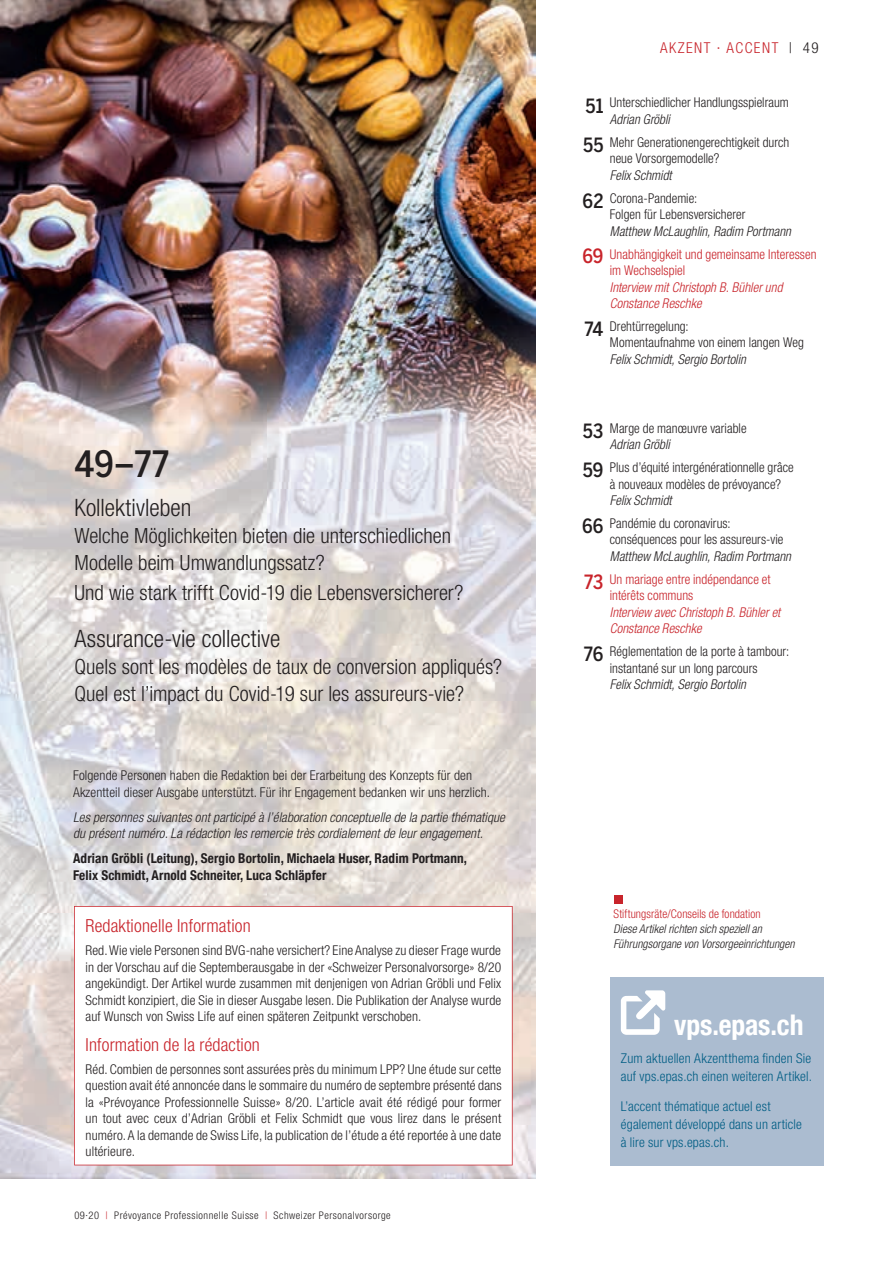
<style>
.page{position:relative;width:893px;height:1263px;background:#fff}
.page>*{position:absolute;margin:0;border:0;box-sizing:border-box;transform-origin:0 0}
.t1{font:500 36px "Benton Sans Cond";color:#231f20}
.t2{font:700 condensed 28.5px "Helvetica Neue LT Com";letter-spacing:-.005em;color:#fff}
.t3{font:300 condensed 24px "Helvetica Neue LT Com";letter-spacing:.005em;color:#231f20}
.t4{font:300 condensed 21px/27px "Helvetica Neue LT Com";color:#231f20}
.t5{font:500 19.5px/38.4px "Benton Sans Cond";letter-spacing:.01em;color:#231f20}
.t6{font:500 19.5px "Benton Sans Cond";color:#c8242b}
.t7{font:300 condensed 18px "Helvetica Neue LT Com";letter-spacing:.01em;color:#c8242b}
.t8{font:300 condensed 15px "Helvetica Neue LT Com";letter-spacing:.1em;color:#c8242b}
.t9{font:300 condensed 13.5px/16.5px "Helvetica Neue LT Com";letter-spacing:.005em;color:#231f20}
.t10{font:italic 300 condensed 13.5px/16.5px "Helvetica Neue LT Com";letter-spacing:.005em;color:#231f20}
.t11{font:300 condensed 13.5px/18px "Helvetica Neue LT Com";letter-spacing:.015em;color:#005d84}
.t12{font:700 condensed 13.5px/16.5px "Helvetica Neue LT Com";letter-spacing:.01em;color:#231f20}
.t13{font:italic 300 condensed 13.5px/16.5px "Helvetica Neue LT Com";color:#c8242b}
.t14{font:300 condensed 13.5px/16.5px "Helvetica Neue LT Com";letter-spacing:.005em;color:#c8242b}
.t15{font:italic 300 condensed 12px/15px "Helvetica Neue LT Com";letter-spacing:.005em;color:#231f20}
.t16{font:300 condensed 12px "Helvetica Neue LT Com";letter-spacing:.01em;color:#c8242b}
.t17{font:300 condensed 10.5px "Helvetica Neue LT Com";letter-spacing:.05em;color:#231f20}
.s1{color:#c8242b}
.s2{color:#231f20}
</style>
<div class="page">
<img style="left:0;top:0;width:536px;height:278px">
<img style="left:0;top:278px;width:536px;height:900px">
<div style="left:614px;top:895px;width:8px;height:9px;background:#c8242b"></div>
<div style="left:610px;top:977px;width:213px;height:188px;background:#abbcd0"></div>
<svg style="left:621px;top:990px;width:44px;height:45px"></svg>
<svg style="left:74px;top:906px;width:439px;height:259px"></svg>
<h1 class="t1" style="left:74px;top:443px;width:96px">49–77</h1>
<h3 class="t3" style="left:74px;top:493px;width:118px">Kollektivleben</h3>
<h3 class="t4" style="left:74px;top:522px;width:378px">Welche Möglichkeiten bieten die unterschiedlichen<br>Modelle beim Umwandlungssatz?</h3>
<h3 class="t4" style="left:74px;top:579px;width:391px">Und wie stark trifft Covid-19 die Lebensversicherer?</h3>
<h3 class="t3" style="left:74px;top:624px;width:207px">Assurance-vie collective</h3>
<h3 class="t4" style="left:74px;top:653px;width:429px">Quels sont les modèles de taux de conversion appliqués?<br>Quel est l’impact du Covid-19 sur les assureurs-vie?</h3>
<p class="t9" style="left:73px;top:767px;width:418px">Folgende Personen haben die Redaktion bei der Erarbeitung des Konzepts für den<br>Akzentteil dieser Ausgabe unterstützt. Für ihr Engagement bedanken wir uns herzlich.</p>
<p class="t10" style="left:73px;top:808px;width:433px">Les personnes suivantes ont participé à l’élaboration conceptuelle de la partie théma tique du présent numéro. La rédaction les remercie très cordialement de leur engagement.</p>
<p class="t12" style="left:73px;top:850px;width:395px">Adrian Gröbli (Leitung), Sergio Bortolin, Michaela Huser, Radim Portmann,<br>Felix Schmidt, Arnold Schneiter, Luca Schläpfer</p>
<h3 class="t7" style="left:86px;top:916px;width:167px">Redaktionelle Information</h3>
<p class="t9" style="left:86px;top:942px;width:417px;text-align:justify">Red. Wie viele Personen sind BVG-nahe versichert? Eine Analyse zu dieser Frage wurde in der Vorschau auf die Septemberausgabe in der «Schweizer Personalvorsorge» 8/20 angekündigt. Der Artikel wurde zusammen mit denjenigen von Adrian Gröbli und Felix Schmidt konzipiert, die Sie in dieser Ausgabe lesen. Die Publikation der Analyse wurde auf Wunsch von Swiss Life auf einen späteren Zeitpunkt verschoben.</p>
<h3 class="t7" style="left:86px;top:1034px;width:176px">Information de la rédaction</h3>
<p class="t9" style="left:86px;top:1060px;width:417px;text-align:justify">Réd. Combien de personnes sont assurées près du minimum LPP? Une étude sur cette question avait été annoncée dans le sommaire du numéro de septembre présenté dans la «Prévoyance Professionnelle Suisse» 8/20. L’article avait été rédigé pour former un tout avec ceux d’Adrian Gröbli et Felix Schmidt que vous lirez dans le présent numéro. A la demande de Swiss Life, la publication de l’étude a été reportée à une date ultérieure.</p>
<p class="t17" style="left:74px;top:1210px;width:318px">09·20 <span class="s1">|</span> Prévoyance Professionnelle Suisse <span class="s1">|</span> Schweizer Personalvorsorge</p>
<p class="t8" style="left:660px;top:39px;width:160px">AKZENT · ACCENT <span class="s2">| 49</span></p>
<p class="t9" style="left:610px;top:94px;width:180px">Unterschiedlicher Handlungsspielraum</p>
<p class="t10" style="left:610px;top:111px;width:62px">Adrian Gröbli</p>
<p class="t9" style="left:610px;top:134px;width:181px">Mehr Generationengerechtigkeit durch neue Vorsorgemodelle?</p>
<p class="t10" style="left:610px;top:167px;width:63px">Felix Schmidt</p>
<p class="t9" style="left:610px;top:190px;width:137px">Corona-Pandemie:<br>Folgen für Lebensversicherer</p>
<p class="t10" style="left:610px;top:223px;width:183px">Matthew McLaughlin, Radim Portmann</p>
<p class="t14" style="left:610px;top:245px;width:208px">Unabhängigkeit und gemeinsame Interessen im Wechselspiel</p>
<p class="t13" style="left:610px;top:279px;width:174px">Interview mit Christoph B. Bühler und<br>Constance Reschke</p>
<p class="t9" style="left:610px;top:318px;width:196px">Drehtürregelung:<br>Momentaufnahme von einem langen Weg</p>
<p class="t10" style="left:610px;top:351px;width:138px">Felix Schmidt, Sergio Bortolin</p>
<h3 class="t5" style="left:583px;top:87px;width:22px">51<br>55</h3>
<h3 class="t5" style="left:583px;top:181px;width:22px">62</h3>
<h3 class="t6" style="left:582px;top:245px;width:23px">69</h3>
<h3 class="t5" style="left:584px;top:309px;width:21px">74</h3>
<h3 class="t5" style="left:583px;top:411px;width:22px;line-height:39.3px">53<br>59</h3>
<p class="t9" style="left:610px;top:419px;width:138px">Marge de manœuvre variable</p>
<p class="t10" style="left:610px;top:436px;width:62px">Adrian Gröbli</p>
<p class="t9" style="left:610px;top:459px;width:186px">Plus d’équité intergénérationnelle grâce à nouveaux modèles de prévoyance?</p>
<p class="t10" style="left:610px;top:492px;width:63px">Felix Schmidt</p>
<p class="t9" style="left:610px;top:515px;width:175px">Pandémie du coronavirus: conséquences pour les assureurs-vie</p>
<p class="t10" style="left:610px;top:548px;width:183px">Matthew McLaughlin, Radim Portmann</p>
<p class="t14" style="left:610px;top:571px;width:162px">Un mariage entre indépendance et intérêts communs</p>
<p class="t13" style="left:610px;top:604px;width:172px">Interview avec Christoph B. Bühler et<br>Constance Reschke</p>
<p class="t9" style="left:610px;top:643px;width:181px">Réglementation de la porte à tambour: instantané sur un long parcours</p>
<p class="t10" style="left:610px;top:676px;width:138px">Felix Schmidt, Sergio Bortolin</p>
<h3 class="t5" style="left:582px;top:506px;width:23px">66</h3>
<h3 class="t6" style="left:584px;top:570px;width:21px">73</h3>
<h3 class="t5" style="left:584px;top:635px;width:21px">76</h3>
<p class="t16" style="left:613px;top:907px;width:149px">Stiftungsräte/Conseils de fondation</p>
<p class="t15" style="left:613px;top:921px;width:183px">Diese Artikel richten sich speziell an<br>Führungsorgane von Vorsorgeeinrichtungen</p>
<h2 class="t2" style="left:674px;top:1008px;width:131px">vps.epas.ch</h2>
<p class="t11" style="left:621px;top:1049px;width:193px">Zum aktuellen Akzentthema finden Sie auf vps.epas.ch einen weiteren Artikel.</p>
<p class="t11" style="left:621px;top:1097px;width:183px">L’accent thématique actuel est également développé dans un article à lire sur vps.epas.ch.</p>
</div>
